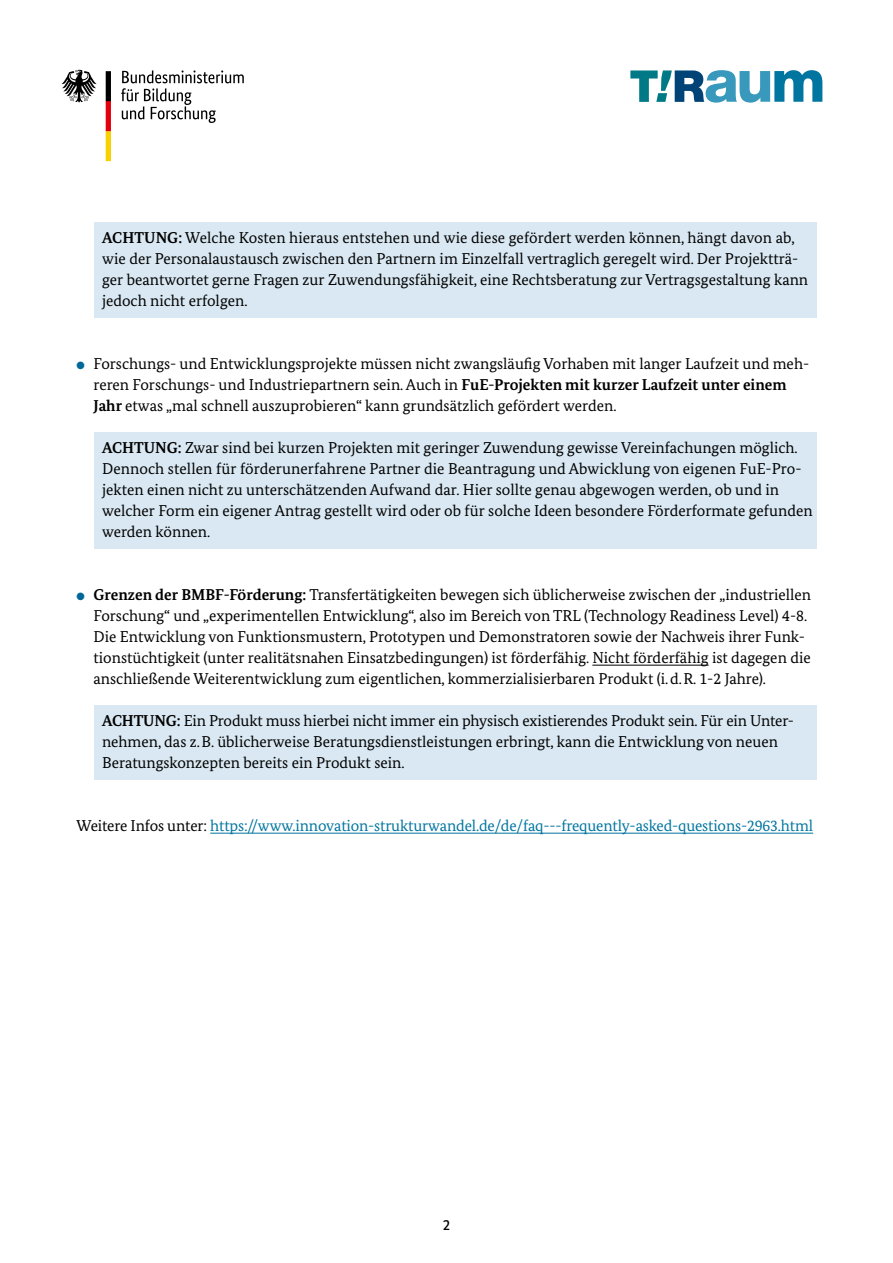
<style>
.page{position:relative;width:893px;height:1263px;background:#fff}
.page>*{position:absolute;margin:0;border:0;box-sizing:border-box;transform-origin:0 0}
.t1{font:15.75px/21px "Bundes Serif";color:#000}
.t2{font:15.75px "Bundes Serif";letter-spacing:-.01em;color:#0075a0}
.t3{font:500 15px "Bundes Sans";color:#000}
.s1{font-weight:700}
.s2{color:#006898}
.s3{color:#000}
</style>
<div class="page">
<svg style="left:121px;top:70px;width:123px;height:53px"></svg>
<svg style="left:62px;top:70px;width:35px;height:32px"></svg>
<svg style="left:106px;top:71px;width:5px;height:90px"></svg>
<svg style="left:630px;top:70px;width:192px;height:33px"></svg>
<div style="left:94px;top:222px;width:722px;height:96px;background:#d9e8f2"></div>
<div style="left:94px;top:432px;width:722px;height:117px;background:#d9e8f2"></div>
<hr style="left:592px;top:665px;width:117px;height:1px;background:#000">
<div style="left:94px;top:705px;width:722px;height:75px;background:#d9e8f2"></div>
<hr style="left:210px;top:833px;width:603px;height:1px;background:#0075a0">
<p class="t1" style="left:102px;top:227px;width:708px"><span class="s1">ACHTUNG:</span> Welche Kosten hieraus entstehen und wie diese gefördert werden können, hängt davon ab, wie der Personalaustausch zwischen den Partnern im Einzelfall vertraglich geregelt wird. Der Projektträ&shy;ger beantwortet gerne Fragen zur Zuwendungsfähigkeit, eine Rechtsberatung zur Vertragsgestaltung kann jedoch nicht erfolgen.</p>
<p class="t1" style="left:94px;top:353px;width:717px;text-indent:-17px"><span class="s2">●</span> Forschungs- und Entwicklungsprojekte müssen nicht zwangsläufig Vorhaben mit langer Laufzeit und meh&shy;reren Forschungs- und Industriepartnern sein. Auch in <span class="s1">FuE-Projekten mit kurzer Laufzeit unter einem<br>Jahr</span> etwas „mal schnell auszuprobieren“ kann grundsätzlich gefördert werden.</p>
<p class="t1" style="left:102px;top:437px;width:712px"><span class="s1">ACHTUNG:</span> Zwar sind bei kurzen Projekten mit geringer Zuwendung gewisse Vereinfachungen möglich.<br>Dennoch stellen für förderunerfahrene Partner die Beantragung und Abwicklung von eigenen FuE-Pro&shy;jekten einen nicht zu unterschätzenden Aufwand dar. Hier sollte genau abgewogen werden, ob und in welcher Form ein eigener Antrag gestellt wird oder ob für solche Ideen besondere Förderformate gefunden werden können.</p>
<p class="t1" style="left:94px;top:584px;width:719px;text-indent:-17px"><span class="s2">●</span> <span class="s1">Grenzen der BMBF-Förderung:</span> Transfertätigkeiten bewegen sich üblicherweise zwischen der „industriellen Forschung“ und „experimentellen Entwicklung“, also im Bereich von TRL (Technology Readiness Level) 4-8.<br>Die Entwicklung von Funktionsmustern, Prototypen und Demonstratoren sowie der Nachweis ihrer Funk&shy;tionstüchtigkeit (unter realitätsnahen Einsatzbedingungen) ist förderfähig. Nicht förderfähig ist dagegen die anschließende Weiterentwicklung zum eigentlichen, kommerzialisierbaren Produkt (i.d.R. 1-2 Jahre).</p>
<p class="t1" style="left:102px;top:710px;width:693px"><span class="s1">ACHTUNG:</span> Ein Produkt muss hierbei nicht immer ein physisch existierendes Produkt sein. Für ein Unter&shy;nehmen, das z.B. üblicherweise Beratungsdienstleistungen erbringt, kann die Entwicklung von neuen<br>Beratungskonzepten bereits ein Produkt sein.</p>
<p class="t2" style="left:77px;top:816px;width:738px"><span class="s3">Weitere Infos unter:</span> https://www.innovation-strukturwandel.de/de/faq---frequently-asked-questions-2963.html</p>
<p class="t3" style="left:443px;top:1216px;width:9px">2</p>
</div>
